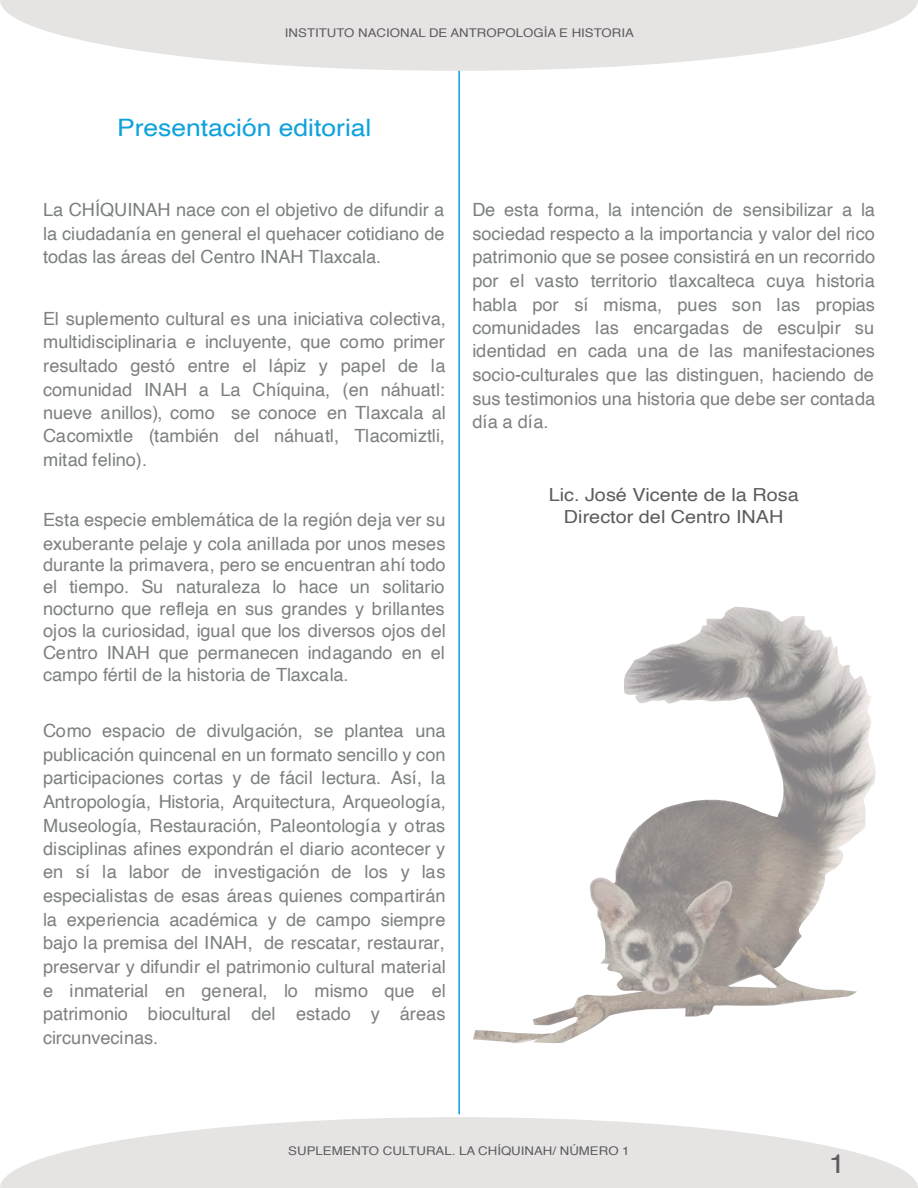
<style>
.page{position:relative;width:918px;height:1188px;background:#fff}
.page>*{position:absolute;margin:0;border:0;box-sizing:border-box;transform-origin:0 0}
.t1{font:27px "Helvetica";color:#5c5c5f;scale:1.1 1}
.t2{font:24px "Helvetica";color:#0ea1dc;scale:1.1 1}
.t3{font:18.15px/23.5px "Helvetica";letter-spacing:-.005em;color:#7d8081;text-align:justify}
.t4{font:18.15px/23.5px "Helvetica";color:#7c8080;text-align:justify}
.t5{font:18px/21.6px "Helvetica";color:#5c5c5f;text-align:center;scale:1.1 1}
.t6{font:12px "Helvetica";color:#5c5c5f;scale:1.1 1}
</style>
<div class="page">
<svg style="left:0;top:1117px;width:918px;height:71px;fill:#e6e4e3"></svg>
<svg style="left:0;top:0;width:918px;height:71px;fill:#e6e4e3"></svg>
<hr style="left:458px;top:71px;width:2px;height:1043px;background:#0ea1dc">
<img style="left:473px;top:613px;width:403px;height:430px">
<svg style="left:728px;top:974px;width:51px;height:14px"></svg>
<p class="t6" style="left:285px;top:24px;width:319px">INSTITUTO NACIONAL DE ANTROPOLOGÍA E HISTORIA</p>
<h2 class="t2" style="left:117px;top:109px;width:233px">Presentación editorial</h2>
<p class="t4" style="left:43px;top:199px;width:403px">La CHÍQUINAH nace con el objetivo de difundir a la ciudadanía en general el quehacer cotidiano de todas las áreas del Centro INAH Tlaxcala.</p>
<p class="t3" style="left:43px;top:307px;width:404px">El suplemento cultural es una iniciativa colectiva, multidisciplinaria e incluyente, que como primer resultado gestó entre el lápiz y papel de la comunidad INAH a La Chíquina, (en náhuatl: nueve anillos), como se conoce en Tlaxcala al Cacomixtle (también del náhuatl, Tlacomiztli, mitad felino).</p>
<p class="t3" style="left:43px;top:509px;width:404px;line-height:22px">Esta especie emblemática de la región deja ver su exuberante pelaje y cola anillada por unos meses durante la primavera, pero se encuentran ahí todo el tiempo. Su naturaleza lo hace un solitario nocturno que refleja en sus grandes y brillantes ojos la curiosidad, igual que los diversos ojos del Centro INAH que permanecen indagando en el campo fértil de la historia de Tlaxcala.</p>
<p class="t3" style="left:43px;top:720px;width:404px">Como espacio de divulgación, se plantea una publicación quincenal en un formato sencillo y con participaciones cortas y de fácil lectura. Así, la Antropología, Historia, Arquitectura, Arqueología, Museología, Restauración, Paleontología y otras disciplinas afines expondrán el diario acontecer y en sí la labor de investigación de los y las especialistas de esas áreas quienes compartirán la experiencia académica y de campo siempre bajo la premisa del INAH, de rescatar, restaurar, preservar y difundir el patrimonio cultural material e inmaterial en general, lo mismo que el patrimonio biocultural del estado y áreas circunvecinas.</p>
<p class="t3" style="left:472px;top:199px;width:404px">De esta forma, la intención de sensibilizar a la sociedad respecto a la importancia y valor del rico patrimonio que se posee consistirá en un recorrido por el vasto territorio tlaxcalteca cuya historia habla por sí misma, pues son las propias comunidades las encargadas de esculpir su identidad en cada una de las manifestaciones socio-culturales que las distinguen, haciendo de sus testimonios una historia que debe ser contada día a día.</p>
<p class="t5" style="left:549px;top:484px;width:229px">Lic. José Vicente de la Rosa<br>Director del Centro INAH</p>
<p class="t6" style="left:288px;top:1141px;width:312px">SUPLEMENTO CULTURAL. LA CHÍQUINAH/ NÚMERO 1</p>
<h1 class="t1" style="left:829px;top:1142px;width:17px">1</h1>
</div>
